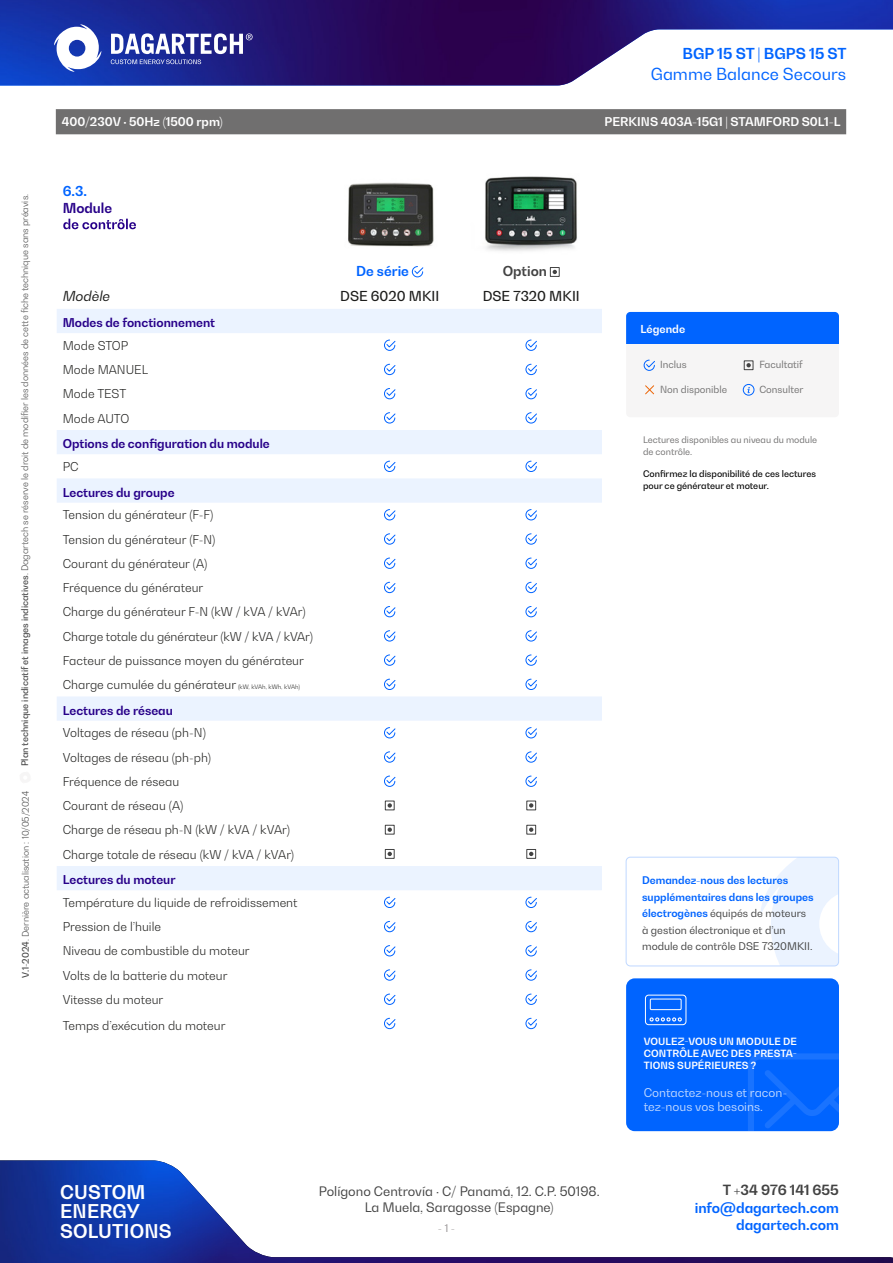
<style>
.page{position:relative;width:893px;height:1263px;background:#fff}
.page>*{position:absolute;margin:0;border:0;box-sizing:border-box;transform-origin:0 0}
.t1{font:700 18.75px/19.4px "Bw Gradual";letter-spacing:.01em;color:#fff}
.t2{font:16.5px "Bw Gradual";color:#0064ff}
.t3{font:700 15px "Bw Gradual";color:#0064ff}
.t4{font:700 13.95px "Bw Gradual";color:#0064ff}
.t5{font:700 13.95px "Bw Gradual";color:#424242}
.t6{font:500 13.65px "Bw Gradual";color:#1d1d1b}
.t7{font:700 13.65px "Bw Gradual";color:#0064ff}
.t8{font:700 13.65px "Bw Gradual";color:#424242}
.t9{font:italic 13.65px "Bw Gradual";color:#1d1d1b}
.t10{font:700 13.65px "Bw Gradual";color:#270089}
.t11{font:12.9px/16.2px "Bw Gradual";color:#424242;text-align:center}
.t12{font:300 12.15px/24.2px "Bw Gradual";color:#1d1d1b}
.t13{font:700 12.15px "Bw Gradual";color:#270089}
.t14{font:700 12px "Bw Gradual";color:#fff}
.t15{font:12px/14.4px "Bw Gradual";color:#fff}
.t16{font:700 10.95px "Bw Gradual";color:#fff}
.t17{font:10.5px/16.5px "Bw Gradual";color:#424242}
.t18{font:10.5px "Bw Gradual";color:#949091}
.t19{font:700 9.9px/11.9px "Bw Gradual";letter-spacing:.01em;color:#fff;text-align:justify}
.t20{font:9.75px "Bw Gradual";color:#706f6f}
.t21{font:300 9px "Bw Gradual";color:#424242}
.t22{font:500 9px/12.8px "Bw Gradual";color:#000}
.t23{font:9px/12.8px "Bw Gradual";color:#706f6f}
.s1{font-weight:500}
.s2{font-size:6px}
.s3{font-weight:700;color:#0064ff}
</style>
<div class="page">
<img style="left:0;top:1160px;width:893px;height:103px">
<img style="left:0;top:0;width:893px;height:85px">
<svg style="left:111px;top:33px;width:142px;height:31px"></svg>
<svg style="left:54px;top:24px;width:47px;height:48px"></svg>
<div style="left:626px;top:312px;width:213px;height:105px;background:#f6f5f5;border-radius:4px"></div>
<div style="left:626px;top:312px;width:213px;height:32px;background:#0064ff"></div>
<svg style="left:643px;top:359px;width:12px;height:12px"></svg>
<div style="left:743px;top:384px;width:11px;height:11px;border:1px solid #0064ff;border-radius:50%"></div>
<svg style="left:747px;top:387px;width:3px;height:6px"></svg>
<svg style="left:645px;top:385px;width:10px;height:10px"></svg>
<div style="left:744px;top:360px;width:9px;height:10px;border:1px solid #424242"></div>
<svg style="left:746px;top:363px;width:5px;height:4px"></svg>
<svg style="left:761px;top:857px;width:78px;height:109px"></svg>
<div style="left:626px;top:857px;width:213px;height:109px;border:1px solid #bfd8ff;border-radius:4px"></div>
<div style="left:626px;top:978px;width:213px;height:153px;background:#0064ff;border-radius:9px"></div>
<svg style="left:748px;top:1053px;width:91px;height:78px"></svg>
<div style="left:645px;top:995px;width:41px;height:30px;border:1px solid #fff;border-radius:3px"></div>
<div style="left:650px;top:999px;width:31px;height:11px;border:1px solid #fff"></div>
<svg style="left:650px;top:1017px;width:32px;height:4px"></svg>
<svg style="left:57px;top:309px;width:545px;height:581px"></svg>
<img style="left:348px;top:182px;width:86px;height:65px">
<img style="left:485px;top:176px;width:92px;height:75px">
<svg style="left:412px;top:266px;width:12px;height:12px"></svg>
<div style="left:550px;top:267px;width:10px;height:10px;border:1px solid #424242"></div>
<svg style="left:553px;top:270px;width:4px;height:4px"></svg>
<svg style="left:384px;top:339px;width:12px;height:12px"></svg>
<svg style="left:525px;top:339px;width:13px;height:12px"></svg>
<svg style="left:384px;top:363px;width:12px;height:12px"></svg>
<svg style="left:525px;top:363px;width:13px;height:12px"></svg>
<svg style="left:384px;top:388px;width:12px;height:12px"></svg>
<svg style="left:525px;top:388px;width:13px;height:12px"></svg>
<svg style="left:384px;top:412px;width:12px;height:12px"></svg>
<svg style="left:525px;top:412px;width:13px;height:12px"></svg>
<svg style="left:384px;top:460px;width:12px;height:12px"></svg>
<svg style="left:525px;top:460px;width:13px;height:12px"></svg>
<svg style="left:384px;top:509px;width:12px;height:12px"></svg>
<svg style="left:525px;top:509px;width:13px;height:12px"></svg>
<svg style="left:384px;top:533px;width:12px;height:12px"></svg>
<svg style="left:525px;top:533px;width:13px;height:12px"></svg>
<svg style="left:384px;top:557px;width:12px;height:12px"></svg>
<svg style="left:525px;top:557px;width:13px;height:12px"></svg>
<svg style="left:384px;top:581px;width:12px;height:12px"></svg>
<svg style="left:525px;top:581px;width:13px;height:12px"></svg>
<svg style="left:384px;top:606px;width:12px;height:12px"></svg>
<svg style="left:525px;top:606px;width:13px;height:12px"></svg>
<svg style="left:384px;top:630px;width:12px;height:12px"></svg>
<svg style="left:525px;top:630px;width:13px;height:12px"></svg>
<svg style="left:384px;top:654px;width:12px;height:12px"></svg>
<svg style="left:525px;top:654px;width:13px;height:12px"></svg>
<svg style="left:384px;top:678px;width:12px;height:12px"></svg>
<svg style="left:525px;top:678px;width:13px;height:12px"></svg>
<svg style="left:384px;top:727px;width:12px;height:12px"></svg>
<svg style="left:525px;top:727px;width:13px;height:12px"></svg>
<svg style="left:384px;top:751px;width:12px;height:12px"></svg>
<svg style="left:525px;top:751px;width:13px;height:12px"></svg>
<svg style="left:384px;top:775px;width:12px;height:12px"></svg>
<svg style="left:525px;top:775px;width:13px;height:12px"></svg>
<div style="left:385px;top:800px;width:10px;height:10px;border:1px solid #424242"></div>
<svg style="left:388px;top:803px;width:4px;height:5px"></svg>
<div style="left:526px;top:800px;width:10px;height:10px;border:1px solid #424242"></div>
<svg style="left:529px;top:803px;width:4px;height:5px"></svg>
<div style="left:385px;top:825px;width:10px;height:9px;border:1px solid #424242"></div>
<svg style="left:388px;top:827px;width:4px;height:5px"></svg>
<div style="left:526px;top:825px;width:10px;height:9px;border:1px solid #424242"></div>
<svg style="left:529px;top:827px;width:4px;height:5px"></svg>
<div style="left:385px;top:849px;width:10px;height:10px;border:1px solid #424242"></div>
<svg style="left:388px;top:852px;width:4px;height:4px"></svg>
<div style="left:526px;top:849px;width:10px;height:10px;border:1px solid #424242"></div>
<svg style="left:529px;top:852px;width:4px;height:4px"></svg>
<svg style="left:384px;top:896px;width:12px;height:12px"></svg>
<svg style="left:525px;top:896px;width:12px;height:12px"></svg>
<svg style="left:384px;top:921px;width:12px;height:11px"></svg>
<svg style="left:525px;top:921px;width:12px;height:11px"></svg>
<svg style="left:384px;top:945px;width:12px;height:12px"></svg>
<svg style="left:525px;top:945px;width:12px;height:12px"></svg>
<svg style="left:384px;top:969px;width:12px;height:12px"></svg>
<svg style="left:525px;top:969px;width:12px;height:12px"></svg>
<svg style="left:384px;top:993px;width:12px;height:12px"></svg>
<svg style="left:525px;top:993px;width:12px;height:12px"></svg>
<svg style="left:384px;top:1017px;width:12px;height:12px"></svg>
<svg style="left:525px;top:1017px;width:12px;height:12px"></svg>
<svg style="left:63px;top:219px;width:73px;height:10px"></svg>
<div style="left:56px;top:109px;width:790px;height:25px;background:#706f6f"></div>
<p class="t21" style="left:19px;top:766px;width:574px;rotate:-90deg"><span class="s1">Plan technique indicatif et images indicatives</span>. Dagartech se réserve le droit de modifier les données de cette fiche technique sans préavis.</p>
<p class="t21" style="left:20px;top:978px;width:188px;rotate:-90deg"><span class="s1">V.1-2024</span>. Dernière actualisation : 10/05/2024</p>
<p class="t3" style="left:683px;top:44px;width:165px">BGP 15 ST | BGPS 15 ST</p>
<h2 class="t2" style="left:651px;top:63px;width:197px">Gamme Balance Secours</h2>
<p class="t14" style="left:62px;top:114px;width:162px">400/230V · 50Hz (1500 rpm)</p>
<p class="t14" style="left:605px;top:114px;width:237px">PERKINS 403A-15G1 | STAMFORD S0L1-L</p>
<p class="t7" style="left:63px;top:182px;width:26px">6.3.</p>
<p class="t10" style="left:63px;top:199px;width:51px">Module</p>
<p class="t7" style="left:356px;top:262px;width:54px">De série</p>
<p class="t8" style="left:503px;top:262px;width:46px">Option</p>
<p class="t9" style="left:63px;top:287px;width:49px">Modèle</p>
<p class="t6" style="left:340px;top:287px;width:101px">DSE 6020 MKII</p>
<p class="t6" style="left:483px;top:287px;width:99px">DSE 7320 MKII</p>
<p class="t13" style="left:63px;top:315px;width:154px">Modes de fonctionnement</p>
<p class="t12" style="left:63px;top:333px;width:87px">Mode STOP<br>Mode MANUEL<br>Mode TEST<br>Mode AUTO</p>
<p class="t13" style="left:63px;top:436px;width:209px">Options de configuration du module</p>
<p class="t12" style="left:63px;top:454px;width:17px">PC</p>
<p class="t13" style="left:63px;top:484px;width:113px">Lectures du groupe</p>
<p class="t12" style="left:63px;top:503px;width:252px">Tension du générateur (F-F)<br>Tension du générateur (F-N)<br>Courant du générateur (A)<br>Fréquence du générateur<br>Charge du générateur F-N (kW / kVA / kVAr)<br>Charge totale du générateur (kW / kVA / kVAr)<br>Facteur de puissance moyen du générateur Charge cumulée du générateur <span class="s2">(kW, kVAh, kWh, kVAh)</span></p>
<p class="t13" style="left:63px;top:702px;width:112px">Lectures de réseau</p>
<p class="t12" style="left:63px;top:721px;width:233px">Voltages de réseau (ph-N)<br>Voltages de réseau (ph-ph)<br>Fréquence de réseau<br>Courant de réseau (A)<br>Charge de réseau ph-N (kW / kVA / kVAr)<br>Charge totale de réseau (kW / kVA / kVAr)</p>
<p class="t13" style="left:63px;top:872px;width:114px">Lectures du moteur</p>
<p class="t12" style="left:63px;top:890px;width:236px">Température du liquide de refroidissement<br>Pression de l’huile<br>Niveau de combustible du moteur<br>Volts de la batterie du moteur<br>Vitesse du moteur</p>
<p class="t12" style="left:63px;top:1013px;width:164px">Temps d’exécution du moteur</p>
<h1 class="t1" style="left:60px;top:1182px;width:113px">CUSTOM<br>ENERGY<br>SOLUTIONS</h1>
<p class="t11" style="left:319px;top:1182px;width:282px">Polígono Centrovía · C/ Panamá, 12. C.P. 50198.<br>La Muela, Saragosse (Espagne)</p>
<p class="t18" style="left:438px;top:1221px;width:19px">- 1 -</p>
<p class="t16" style="left:640px;top:321px;width:46px">Légende</p>
<p class="t20" style="left:660px;top:358px;width:28px">Inclus</p>
<p class="t20" style="left:759px;top:358px;width:45px">Facultatif</p>
<p class="t20" style="left:660px;top:383px;width:69px">Non disponible</p>
<p class="t20" style="left:759px;top:383px;width:46px">Consulter</p>
<p class="t23" style="left:643px;top:433px;width:176px">Lectures disponibles au niveau du module de contrôle.</p>
<p class="t22" style="left:643px;top:467px;width:174px">Confirmez la disponibilité de ces lectures pour ce générateur et moteur.</p>
<p class="t17" style="left:642px;top:872px;width:173px"><span class="s3">Demandez-nous des lectures supplémentaires dans les groupes électrogènes</span> équipés de moteurs à gestion électronique et d’un module de contrôle DSE 7320MKII.</p>
<p class="t19" style="left:644px;top:1035px;width:155px">VOULEZ-VOUS UN MODULE DE CONTRÔLE AVEC DES PRESTA-TIONS SUPÉRIEURES ?</p>
<p class="t15" style="left:644px;top:1085px;width:145px">Contactez-nous et racon&shy;tez-nous vos besoins.</p>
<p class="t5" style="left:723px;top:1180px;width:118px">T +34 976 141 655</p>
<p class="t4" style="left:695px;top:1199px;width:146px">info@dagartech.com</p>
<p class="t4" style="left:736px;top:1215px;width:104px">dagartech.com</p>
</div>
